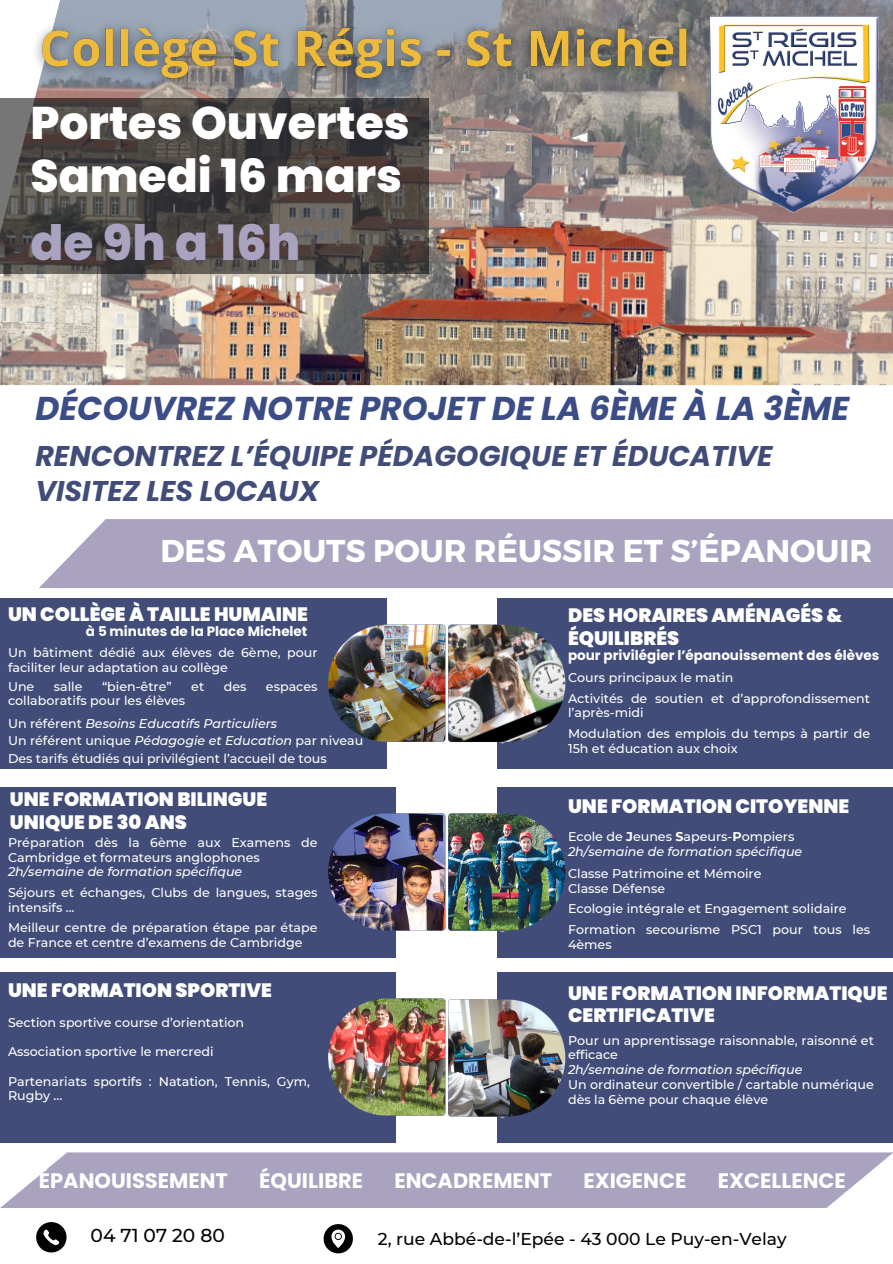
<style>
.page{position:relative;width:893px;height:1264px;background:#fff}
.page>*{position:absolute;margin:0;border:0;box-sizing:border-box;transform-origin:0 0}
.t1{font:800 48.6px "Poppins";color:#aaa3c0}
.t2{font:800 45.6px/52.8px "Poppins";color:#fff}
.t3{font:italic 700 33px "Poppins";color:#3c4c86}
.t4{font:700 31.5px "Montserrat";color:#fff}
.t5{font:italic 700 28.5px "Poppins";color:#414d78}
.t6{font:700 21px "Poppins";color:#fff}
.t7{font:900 19.35px/22.5px "Poppins";color:#fff}
.t8{font:500 18.6px "Montserrat";color:#000}
.t9{font:500 17.1px "Montserrat";color:#000}
.t10{font:700 13.5px "Poppins";color:#fff}
.t11{font:500 12.6px/14.5px "Montserrat";color:#fff}
.t12{font:italic 500 12.6px "Montserrat";color:#fff}
.s1{font-style:normal}
.s2{font-style:italic}
.s3{font-weight:700}
</style>
<div class="page">
<img style="left:0;top:0;width:892px;height:385px">
<div style="left:497px;top:598px;width:395px;height:170px;background:#414d78"></div>
<div style="left:497px;top:787px;width:395px;height:170px;background:#414d78"></div>
<svg style="left:323px;top:1224px;width:30px;height:29px"></svg>
<div style="left:39px;top:519px;width:853px;height:69px;background:#aaa3c0"></div>
<svg style="left:0;top:98px;width:429px;height:176px;background:#4a4543"></svg>
<img style="left:705px;top:8px;width:180px;height:209px">
<div style="left:0;top:598px;width:386px;height:170px;background:#414d78"></div>
<div style="left:0;top:787px;width:396px;height:170px;background:#414d78"></div>
<div style="left:0;top:972px;width:395px;height:170px;background:#414d78"></div>
<svg style="left:1px;top:1152px;width:891px;height:55px;background:#b0aac5"></svg>
<img style="left:328px;top:624px;width:237px;height:119px">
<img style="left:328px;top:813px;width:237px;height:119px">
<div style="left:497px;top:972px;width:395px;height:170px;background:#414d78"></div>
<img style="left:328px;top:998px;width:237px;height:120px">
<svg style="left:36px;top:1222px;width:31px;height:30px"></svg>
<img style="left:0;top:12px;width:704px;height:86px">
<h4 class="t2" style="left:31px;top:97px;width:380px">Portes Ouvertes<br>Samedi 16 mars</h4>
<p class="t1" style="left:31px;top:208px;width:271px">de 9h a 16h</p>
<p class="t3" style="left:35px;top:386px;width:815px">DÉCOUVREZ NOTRE PROJET DE LA 6ÈME À LA 3ÈME</p>
<p class="t5" style="left:35px;top:436px;width:738px">RENCONTREZ L’ÉQUIPE PÉDAGOGIQUE ET ÉDUCATIVE</p>
<h4 class="t5" style="left:35px;top:471px;width:285px">VISITEZ LES LOCAUX</h4>
<p class="t4" style="left:160px;top:530px;width:713px">DES ATOUTS POUR RÉUSSIR ET S’ÉPANOUIR</p>
<p class="t7" style="left:8px;top:603px;width:301px">UN COLLÈGE À TAILLE HUMAINE</p>
<p class="t11" style="left:8px;top:645px;width:311px">Un bâtiment dédié aux élèves de 6ème, pour faciliter leur adaptation au collège</p>
<p class="t11" style="left:8px;top:679px;width:28px">Une</p>
<p class="t11" style="left:54px;top:679px;width:30px">salle</p>
<p class="t11" style="left:102px;top:679px;width:71px">“bien-être”</p>
<p class="t11" style="left:191px;top:679px;width:14px">et</p>
<p class="t11" style="left:224px;top:679px;width:24px">des</p>
<p class="t11" style="left:266px;top:679px;width:53px">espaces</p>
<p class="t11" style="left:8px;top:693px;width:179px">collaboratifs pour les élèves</p>
<h4 class="t12" style="left:8px;top:715px;width:271px"><span class="s1">Un référent</span> Besoins Educatifs Particuliers</h4>
<p class="t10" style="left:86px;top:621px;width:223px">à 5 minutes de la Place Michelet</p>
<p class="t11" style="left:8px;top:733px;width:357px">Un référent unique <span class="s2">Pédagogie et Education</span> par niveau</p>
<h5 class="t11" style="left:8px;top:751px;width:320px">Des tarifs étudiés qui privilégient l’accueil de tous</h5>
<p class="t7" style="left:10px;top:788px;width:259px">UNE FORMATION BILINGUE<br>UNIQUE DE 30 ANS</p>
<p class="t11" style="left:8px;top:835px;width:311px">Préparation dès la 6ème aux Examens de<br>Cambridge et formateurs anglophones</p>
<h4 class="t12" style="left:8px;top:864px;width:236px">2h/semaine de formation spécifique</h4>
<p class="t11" style="left:8px;top:885px;width:311px">Séjours et échanges, Clubs de langues, stages intensifs ...</p>
<p class="t11" style="left:8px;top:920px;width:311px">Meilleur centre de préparation étape par étape de France et centre d’examens de Cambridge</p>
<h2 class="t7" style="left:8px;top:978px;width:265px">UNE FORMATION SPORTIVE</h2>
<h3 class="t11" style="left:8px;top:1014px;width:238px">Section sportive course d’orientation</h3>
<h3 class="t11" style="left:8px;top:1044px;width:207px">Association sportive le mercredi</h3>
<h2 class="t11" style="left:8px;top:1073px;width:303px">Partenariats sportifs : Natation, Tennis, Gym,<br>Rugby ...</h2>
<p class="t7" style="left:568px;top:604px;width:276px">DES HORAIRES AMÉNAGÉS &amp;<br>ÉQUILIBRÉS</p>
<p class="t11" style="left:568px;top:670px;width:167px">Cours principaux le matin</p>
<p class="t11" style="left:568px;top:691px;width:303px">Activités de soutien et d’approfondissement l’après-midi</p>
<p class="t11" style="left:568px;top:726px;width:303px">Modulation des emplois du temps à partir de<br>15h et éducation aux choix</p>
<p class="t10" style="left:568px;top:645px;width:313px">pour privilégier l’épanouissement des élèves</p>
<p class="t7" style="left:568px;top:794px;width:283px">UNE FORMATION CITOYENNE</p>
<p class="t11" style="left:568px;top:829px;width:228px">Ecole de <span class="s3">J</span>eunes <span class="s3">S</span>apeurs-<span class="s3">P</span>ompiers</p>
<p class="t12" style="left:568px;top:843px;width:236px">2h/semaine de formation spécifique</p>
<p class="t11" style="left:568px;top:866px;width:195px">Classe Patrimoine et Mémoire</p>
<p class="t11" style="left:568px;top:881px;width:99px">Classe Défense</p>
<p class="t11" style="left:568px;top:901px;width:280px">Ecologie intégrale et Engagement solidaire</p>
<p class="t11" style="left:568px;top:922px;width:303px">Formation secourisme PSC1 pour tous les<br>4èmes</p>
<p class="t7" style="left:568px;top:981px;width:321px">UNE FORMATION INFORMATIQUE<br>CERTIFICATIVE</p>
<h4 class="t11" style="left:568px;top:1032px;width:307px">Pour un apprentissage raisonnable, raisonné et efficace</h4>
<p class="t12" style="left:568px;top:1062px;width:236px">2h/semaine de formation spécifique</p>
<h4 class="t11" style="left:568px;top:1077px;width:307px">Un ordinateur convertible / cartable numérique</h4>
<p class="t11" style="left:568px;top:1091px;width:202px">dès la 6ème pour chaque élève</p>
<p class="t6" style="left:39px;top:1165px;width:191px">ÉPANOUISSEMENT</p>
<p class="t6" style="left:259px;top:1165px;width:105px">ÉQUILIBRE</p>
<p class="t6" style="left:394px;top:1165px;width:159px">ENCADREMENT</p>
<p class="t6" style="left:583px;top:1165px;width:105px">EXIGENCE</p>
<p class="t6" style="left:717px;top:1165px;width:130px">EXCELLENCE</p>
<p class="t8" style="left:91px;top:1223px;width:136px">04 71 07 20 80</p>
<p class="t9" style="left:378px;top:1228px;width:410px">2, rue Abbé-de-l’Epée - 43 000 Le Puy-en-Velay</p>
</div>
